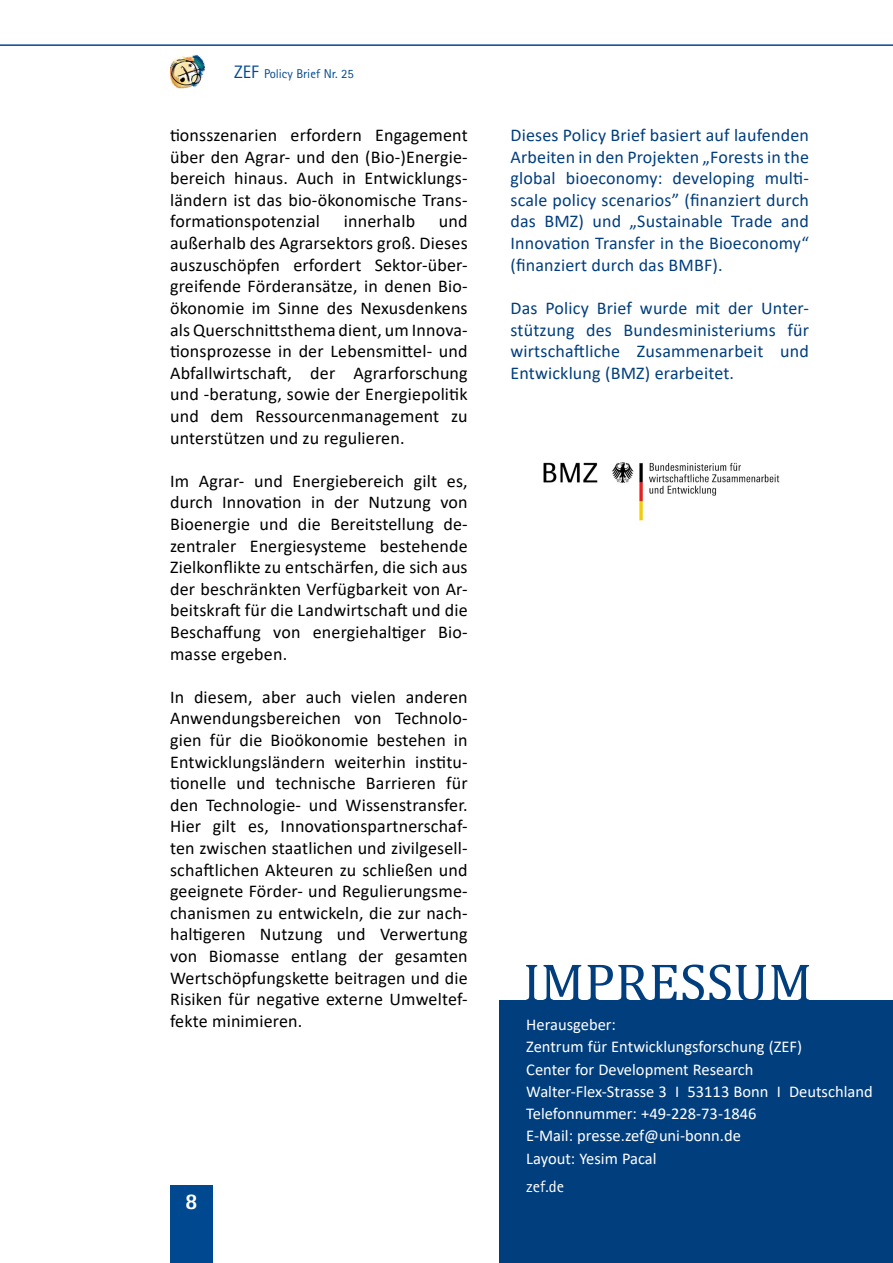
<style>
.page{position:relative;width:893px;height:1263px;background:#fff}
.page>*{position:absolute;margin:0;border:0;box-sizing:border-box;transform-origin:0 0}
.t1{font:54px "Cambria";color:#003e7e}
.t2{font:800 22.5px "Rotis Sans Serif Std";color:#fff}
.t3{font:18px/21.6px "Calibri";letter-spacing:.01em;color:#000;text-align:justify}
.t4{font:18px/21.6px "Calibri";letter-spacing:.01em;color:#003e7e;text-align:justify}
.t5{font:16.5px/22.2px "Calibri";color:#fff}
.t6{font:16.5px "Rotis Sans Serif Std";color:#fff}
.t7{font:12.75px "Rotis Sans Serif Std";color:#004990}
.s1{font-size:18px}
</style>
<div class="page">
<div style="left:170px;top:1186px;width:43px;height:77px;background:#004990"></div>
<hr style="left:0;top:44px;width:893px;height:2px;background:#004990">
<img style="left:170px;top:55px;width:34px;height:34px">
<div style="left:500px;top:1000px;width:393px;height:263px;background:#003e7e"></div>
<img style="left:543px;top:462px;width:237px;height:59px">
<p class="t7" style="left:234px;top:66px;width:121px"><span class="s1">ZEF</span> Policy Brief Nr. 25</p>
<p class="t3" style="left:170px;top:124px;width:299px">tionsszenarien erfordern Engagement über den Agrar- und den (Bio-)Energie&shy;bereich hinaus. Auch in Entwicklungs&shy;ländern ist das bio-ökonomische Trans&shy;formationspotenzial</p>
<p class="t3" style="left:344px;top:210px;width:73px">innerhalb</p>
<p class="t3" style="left:170px;top:210px;width:299px;text-indent:269px">und außerhalb des Agrarsektors groß. Dieses auszuschöpfen erfordert Sektor-über&shy;greifende Förderansätze, in denen Bio&shy;ökonomie im Sinne des Nexusdenkens als Querschnittsthema dient, um Innova&shy;tionsprozesse in der Lebensmittel- und Abfallwirtschaft, der Agrarforschung und -beratung, sowie der Energiepolitik und dem Ressourcenmanagement zu unterstützen und zu regulieren.</p>
<p class="t3" style="left:170px;top:469px;width:299px">Im Agrar- und Energiebereich gilt es, durch Innovation in der Nutzung von Bioenergie und die Bereitstellung de&shy;zentraler Energiesysteme bestehende Zielkonflikte zu entschärfen, die sich aus der beschränkten Verfügbarkeit von Ar&shy;beitskraft für die Landwirtschaft und die Beschaffung von energiehaltiger Bio&shy;masse ergeben.</p>
<p class="t3" style="left:170px;top:685px;width:299px">In diesem, aber auch vielen anderen Anwendungsbereichen von Technolo&shy;gien für die Bioökonomie bestehen in Entwicklungsländern weiterhin institu&shy;tionelle und technische Barrieren für den Technologie- und Wissenstransfer.<br>Hier gilt es, Innovationspartnerschaf&shy;ten zwischen staatlichen und zivilgesell&shy;schaftlichen Akteuren zu schließen und geeignete Förder- und Regulierungsme&shy;chanismen zu entwickeln, die zur nach&shy;haltigeren Nutzung und Verwertung von Biomasse entlang der gesamten Wertschöpfungskette beitragen und die Risiken für negative externe Umweltef&shy;fekte minimieren.</p>
<p class="t2" style="left:185px;top:1187px;width:14px">8</p>
<p class="t4" style="left:510px;top:124px;width:300px">Dieses Policy Brief basiert auf laufenden Arbeiten in den Projekten „Forests in the global bioeconomy: developing multi&shy;scale policy scenarios” (finanziert durch das BMZ) und „Sustainable Trade and Innovation Transfer in the Bioeconomy“ (finanziert durch das BMBF).</p>
<p class="t4" style="left:510px;top:297px;width:300px">Das Policy Brief wurde mit der Unter&shy;stützung des Bundesministeriums für wirtschaftliche Zusammenarbeit und Entwicklung (BMZ) erarbeitet.</p>
<h1 class="t1" style="left:523px;top:951px;width:291px">IMPRESSUM</h1>
<p class="t5" style="left:526px;top:1013px;width:348px">Herausgeber:<br>Zentrum für Entwicklungsforschung (ZEF)<br>Center for Development Research<br>Walter-Flex-Strasse 3 I 53113 Bonn I Deutschland<br>Telefonnummer: +49-228-73-1846<br>E-Mail: presse.zef@uni-bonn.de<br>Layout: Yesim Pacal</p>
<p class="t6" style="left:526px;top:1176px;width:39px">zef.de</p>
</div>
